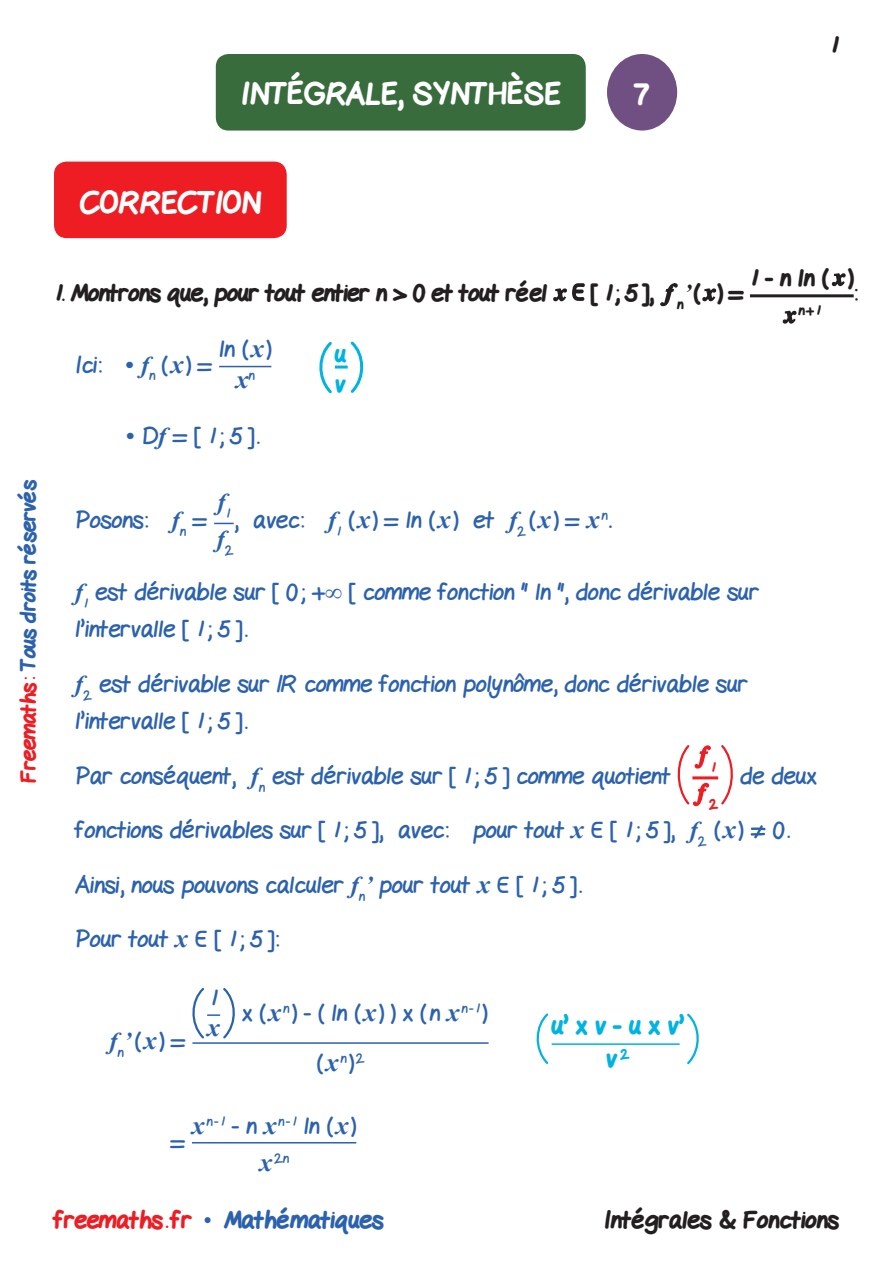
<style>
.page{position:relative;width:893px;height:1263px;background:#fff}
.page>*{position:absolute;margin:0;border:0;box-sizing:border-box;transform-origin:0 0}
.t1{font:800 30px "Gel Pen";color:#fff}
.Texte{font:800 25.5px "Gel Pen";color:#00b3e0}
.Texte-2{font:italic 700 25.5px "Times New Roman";color:#2c62ad}
.Texte-3{font:24px/37.5px "Gel Pen";color:#2c62ad}
.Sous_titre{font:800 24px "Gel Pen";letter-spacing:-.02em;color:#231f20}
.t2{font:800 24px "Gel Pen";color:#2c62ad}
.Sous_titre-2{font:800 24px "Gel Pen";color:#231f20}
.Texte-4{font:800 24px "Gel Pen";color:#231f20}
.Texte-5{font:italic 700 24px "Times New Roman";color:#2c62ad}
.Texte-6{font:800 24px "Gel Pen";color:#00b3e0}
.t3{font:800 21px "Gel Pen";letter-spacing:-.01em;color:#2c62ad}
.Texte-7{font:13.95px "Gel Pen";color:#2c62ad}
.Texte-8{font:800 13.95px "Gel Pen";color:#231f20}
.Texte-9{font:800 13.95px "Gel Pen";color:#ee1d23}
.s1{color:#ee1d23}
.s2{font-family:"Times New Roman";font-weight:700;font-style:italic}
.s3{font-family:"Times New Roman";font-weight:700;font-style:italic;font-size:25.5px}
.s4{font-family:"Times New Roman";font-weight:700}
.s5{font-size:25.5px}
.s6{font-size:24px}
.s7{font-family:"Times New Roman";font-weight:400}
</style>
<div class="page">
<div style="left:54px;top:162px;width:233px;height:76px;background:#ee1d23;border-radius:13px"></div>
<svg style="left:553px;top:283px;width:32px;height:19px"></svg>
<svg style="left:660px;top:283px;width:18px;height:24px"></svg>
<svg style="left:702px;top:288px;width:15px;height:14px"></svg>
<hr style="left:750px;top:294px;width:104px;height:3px;background:#231f20">
<svg style="left:831px;top:273px;width:15px;height:14px"></svg>
<svg style="left:782px;top:310px;width:15px;height:14px"></svg>
<hr style="left:219px;top:366px;width:52px;height:1px;background:#2c62ad">
<svg style="left:319px;top:341px;width:45px;height:53px"></svg>
<svg style="left:214px;top:523px;width:20px;height:1px"></svg>
<hr style="left:692px;top:776px;width:26px;height:3px;background:#ee1d23">
<svg style="left:677px;top:745px;width:35px;height:62px"></svg>
<svg style="left:721px;top:745px;width:12px;height:60px"></svg>
<svg style="left:751px;top:825px;width:15px;height:13px"></svg>
<hr style="left:192px;top:1042px;width:297px;height:2px;background:#2c62ad">
<svg style="left:192px;top:988px;width:43px;height:51px"></svg>
<svg style="left:536px;top:1013px;width:13px;height:51px"></svg>
<hr style="left:552px;top:1043px;width:128px;height:2px;background:#00b3e0">
<svg style="left:687px;top:1013px;width:12px;height:52px"></svg>
<hr style="left:192px;top:1142px;width:164px;height:1px;background:#2c62ad">
<div style="left:216px;top:54px;width:370px;height:77px;background:#386c3d;border-radius:13px"></div>
<div style="left:607px;top:54px;width:70px;height:77px;background:#704f83;border-radius:50%"></div>
<p class="t1" style="left:241px;top:72px;width:321px">INTÉGRALE, SYNTHÈSE</p>
<p class="t1" style="left:634px;top:72px;width:17px">7</p>
<p class="Sous_titre" style="left:830px;top:27px;width:10px">1</p>
<p class="t1" style="left:80px;top:181px;width:183px">CORRECTION</p>
<p class="t3" style="left:13px;top:783px;width:305px;rotate:-90deg"><span class="s1">Freemaths:</span> Tous droits réservés</p>
<p class="Sous_titre" style="left:54px;top:275px;width:494px">1. Montrons que, pour tout entier n &gt; 0 et tout réel</p>
<p class="Sous_titre" style="left:591px;top:275px;width:154px">[ 1; 5 ], <sub>n</sub><span class="s2">’</span>( ) =</p>
<p class="Texte-4" style="left:750px;top:260px;width:105px">1 - n ln ( )</p>
<p class="Texte-8" style="left:798px;top:300px;width:24px">n+1</p>
<p class="Sous_titre" style="left:853px;top:275px;width:6px">:</p>
<p class="Texte-3" style="left:219px;top:328px;width:54px">ln (<span class="s3">x</span>)</p>
<p class="Texte-2" style="left:236px;top:362px;width:20px">x<sup>n</sup></p>
<p class="Texte-3" style="left:75px;top:343px;width:138px">Ici: <span class="s4">•</span> <span class="s2">f</span><sub>n</sub> (<span class="s3">x</span>) =</p>
<p class="Texte-6" style="left:335px;top:336px;width:13px">u</p>
<p class="Texte-6" style="left:335px;top:366px;width:12px">v</p>
<p class="Texte-3" style="left:126px;top:414px;width:135px"><span class="s4">•</span> D<span class="s2">f</span> = [ 1; 5 ].</p>
<p class="Texte-5" style="left:217px;top:485px;width:14px">f<sub>1</sub></p>
<p class="Texte-5" style="left:217px;top:523px;width:18px">f<sub>2</sub></p>
<p class="Texte-3" style="left:75px;top:499px;width:133px">Posons: <span class="s2">f</span><sub>n</sub> =</p>
<p class="Texte-3" style="left:234px;top:499px;width:380px">, avec: <span class="s2">f</span><sub>1</sub> (<span class="s3">x</span>) = ln (<span class="s3">x</span>) et <span class="s2">f</span><sub>2</sub>(<span class="s3">x</span>) = <span class="s3">x</span><sup>n</sup><span class="s5">.</span></p>
<p class="Texte-3" style="left:75px;top:570px;width:685px"><span class="s2">f</span><sub>1</sub> est dérivable sur [ 0 ; +∞ [ comme fonction " ln ", donc dérivable sur l’intervalle [ 1; 5 ] .</p>
<p class="Texte-3" style="left:75px;top:662px;width:674px"><span class="s2">f</span><sub>2</sub> est dérivable sur ¨ comme fonction polynôme, donc dérivable sur l’intervalle [ 1; 5 ] .</p>
<p class="Texte-3" style="left:75px;top:754px;width:597px">Par conséquent, <span class="s2">f</span><sub>n</sub> est dérivable sur [ 1; 5 ] comme quotient</p>
<p class="Texte-9" style="left:711px;top:757px;width:7px">1</p>
<p class="Texte-9" style="left:709px;top:794px;width:10px">2</p>
<p class="Texte-3" style="left:740px;top:754px;width:78px">de deux</p>
<p class="Texte-3" style="left:75px;top:809px;width:716px">fonctions dérivables sur [ 1; 5 ], avec: pour tout <span class="s3">x</span> ı [ 1; 5 ], <span class="s2">f</span><sub>2</sub> (<span class="s3">x</span>) 0 .</p>
<p class="Texte-3" style="left:75px;top:863px;width:508px">Ainsi, nous pouvons calculer <span class="s2">f</span><sub>n</sub><span class="s2">’</span> pour tout <span class="s3">x</span> ı [ 1; 5 ] .</p>
<p class="Texte-3" style="left:75px;top:918px;width:205px">Pour tout <span class="s3">x</span> ı [ 1; 5 ]:</p>
<p class="Texte-3" style="left:110px;top:1019px;width:77px"><span class="s2">f</span><sub>n</sub><span class="s2">’</span>(<span class="s3">x</span>) =</p>
<p class="Texte-3" style="left:210px;top:976px;width:10px">1</p>
<p class="Texte-2" style="left:207px;top:1009px;width:14px">x</p>
<p class="Texte-3" style="left:242px;top:991px;width:247px">x (<span class="s3">x</span><sup>n</sup>) - ( ln (<span class="s3">x</span>) ) x (n <span class="s3">x</span><sup>n-1</sup>)</p>
<p class="Texte-3" style="left:316px;top:1042px;width:50px">(<span class="s3">x</span><sup>n</sup>)<sup>2</sup></p>
<p class="Texte" style="left:551px;top:1006px;width:134px">u’ x v - u x v’</p>
<p class="Texte" style="left:606px;top:1039px;width:25px">v<sup>2</sup></p>
<p class="Texte-7" style="left:192px;top:1109px;width:166px"><span class="s3">x</span>n-1 <span class="s6">- n</span> <span class="s3">x</span>n-1 <span class="s6">ln (</span><span class="s3">x</span><span class="s6">)</span></p>
<p class="Texte-7" style="left:259px;top:1147px;width:31px"><span class="s3">x</span>2n</p>
<p class="Texte-3" style="left:171px;top:1120px;width:15px">=</p>
<p class="t2" style="left:54px;top:1202px;width:331px"><span class="s1">freemaths . fr</span> <span class="s7">•</span> Mathématiques</p>
<p class="Sous_titre-2" style="left:604px;top:1202px;width:236px">Intégrales &amp; Fonctions</p>
</div>
